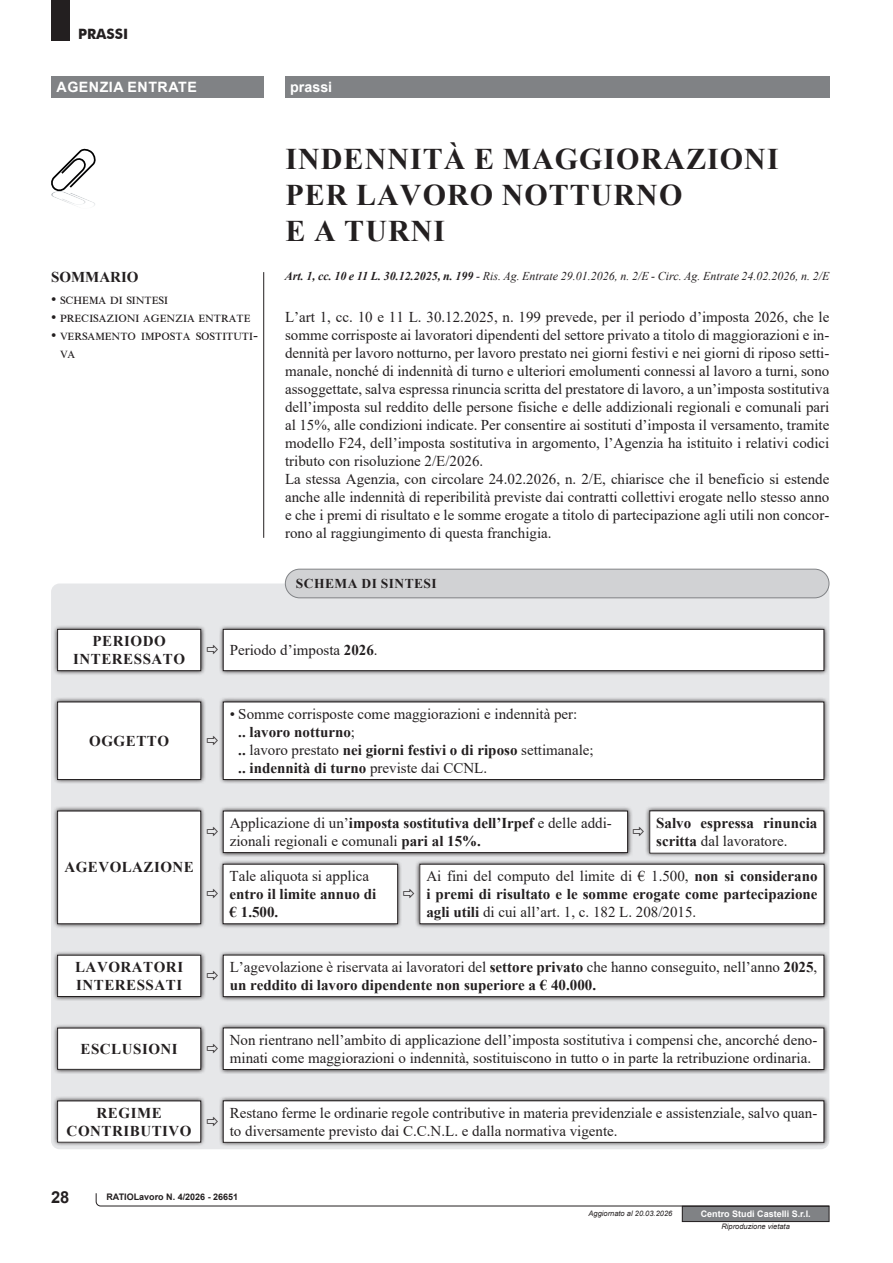
<style>
.page{position:relative;width:893px;height:1263px;background:#fff}
.page>*{position:absolute;margin:0;border:0;box-sizing:border-box;transform-origin:0 0}
.t1{font:700 30px/36px "Times New Roman";letter-spacing:.035em;color:#231f20}
.t2{font:700 16.5px "Arial";color:#231f20}
.t3{font:15px/18px "Times New Roman";color:#231f20}
.t4{font:700 15px/18px "Times New Roman";color:#231f20}
.t5{font:700 15px/18px "Times New Roman";letter-spacing:.035em;color:#231f20;text-align:center}
.t6{font:15px/18px "Times New Roman";letter-spacing:.035em;color:#231f20}
.t7{font:15px "Times New Roman";letter-spacing:.075em;color:#231f20}
.t8{font:700 15px "Times New Roman";letter-spacing:.03em;color:#231f20}
.t9{font:700 14.25px "Arial";letter-spacing:.035em;color:#fff}
.t10{font:700 14.25px "Futura BT";color:#231f20}
.t11{font:700 13.5px "Times New Roman";letter-spacing:.035em;color:#231f20}
.t12{font:italic 12px "Times New Roman";color:#231f20}
.t13{font:700 9px "Arial";color:#231f20}
.t14{font:700 9px "Arial";color:#fff}
.t15{font:italic 7.5px "Arial";color:#231f20}
.s1{font-weight:700}
.s2{font-weight:400}
</style>
<div class="page">
<div style="left:682px;top:1206px;width:147px;height:15px;background:#808285"></div>
<div style="left:682px;top:1206px;width:147px;height:16px;border:1px solid #231f20"></div>
<svg style="left:95px;top:1193px;width:735px;height:14px"></svg>
<div style="left:51px;top:77px;width:213px;height:21px;background:#808285"></div>
<div style="left:285px;top:77px;width:544px;height:21px;background:#808285"></div>
<div style="left:51px;top:0;width:18px;height:41px;background:#231f20"></div>
<hr style="left:263px;top:272px;width:1px;height:266px;background:#231f20">
<div style="left:51px;top:583px;width:778px;height:566px;background:#e6e7e9;border-radius:9px"></div>
<div style="left:285px;top:569px;width:544px;height:29px;background:#d1d2d4;border-radius:14px"></div>
<div style="left:285px;top:569px;width:544px;height:29px;border:1px solid #808285;border-radius:14px"></div>
<svg style="left:54px;top:626px;width:151px;height:49px"></svg>
<div style="left:58px;top:629px;width:143px;height:42px;background:#fff"></div>
<div style="left:57px;top:629px;width:144px;height:42px;border:1px solid #231f20"></div>
<svg style="left:219px;top:626px;width:609px;height:49px"></svg>
<div style="left:223px;top:629px;width:601px;height:42px;background:#fff"></div>
<div style="left:223px;top:629px;width:601px;height:42px;border:1px solid #231f20"></div>
<svg style="left:54px;top:698px;width:151px;height:85px;background:#aaa9ab"></svg>
<div style="left:58px;top:702px;width:143px;height:77px;background:#fff"></div>
<div style="left:57px;top:702px;width:144px;height:78px;border:1px solid #231f20"></div>
<svg style="left:219px;top:698px;width:609px;height:85px;background:#a8a7a9"></svg>
<div style="left:223px;top:702px;width:601px;height:77px;background:#fff"></div>
<div style="left:223px;top:702px;width:601px;height:78px;border:1px solid #231f20"></div>
<svg style="left:54px;top:807px;width:150px;height:121px;background:#aaa9ab"></svg>
<div style="left:58px;top:811px;width:143px;height:113px;background:#fff"></div>
<div style="left:57px;top:811px;width:144px;height:113px;border:1px solid #231f20"></div>
<svg style="left:219px;top:807px;width:413px;height:50px"></svg>
<div style="left:223px;top:811px;width:405px;height:41px;background:#fff"></div>
<div style="left:223px;top:811px;width:405px;height:42px;border:1px solid #231f20"></div>
<svg style="left:646px;top:807px;width:182px;height:50px;background:#a4a3a5"></svg>
<div style="left:650px;top:811px;width:174px;height:42px;background:#fff"></div>
<svg style="left:219px;top:861px;width:182px;height:67px"></svg>
<div style="left:223px;top:864px;width:175px;height:60px;background:#fff"></div>
<div style="left:223px;top:864px;width:175px;height:60px;border:1px solid #231f20"></div>
<svg style="left:415px;top:861px;width:413px;height:67px;background:#acabad"></svg>
<div style="left:420px;top:864px;width:404px;height:60px;background:#fff"></div>
<div style="left:420px;top:864px;width:404px;height:60px;border:1px solid #231f20"></div>
<svg style="left:54px;top:952px;width:151px;height:49px"></svg>
<div style="left:58px;top:955px;width:143px;height:41px;background:#fff"></div>
<div style="left:57px;top:955px;width:144px;height:42px;border:1px solid #231f20"></div>
<svg style="left:219px;top:952px;width:609px;height:49px;background:#aaaaab"></svg>
<div style="left:223px;top:955px;width:601px;height:41px;background:#fff"></div>
<div style="left:223px;top:955px;width:601px;height:42px;border:1px solid #231f20"></div>
<svg style="left:54px;top:1025px;width:151px;height:49px;background:#a2a2a3"></svg>
<div style="left:58px;top:1028px;width:143px;height:41px;background:#fff"></div>
<svg style="left:219px;top:1024px;width:609px;height:50px"></svg>
<div style="left:223px;top:1028px;width:601px;height:41px;background:#fff"></div>
<div style="left:223px;top:1028px;width:601px;height:42px;border:1px solid #231f20"></div>
<svg style="left:54px;top:1097px;width:151px;height:49px;background:#a6a5a7"></svg>
<div style="left:58px;top:1101px;width:143px;height:41px;background:#fff"></div>
<svg style="left:219px;top:1097px;width:609px;height:49px;background:#aaa9ab"></svg>
<div style="left:223px;top:1101px;width:601px;height:41px;background:#fff"></div>
<div style="left:223px;top:1100px;width:601px;height:42px;border:1px solid #231f20"></div>
<svg style="left:51px;top:148px;width:45px;height:58px"></svg>
<p class="t10" style="left:78px;top:26px;width:52px">PRASSI</p>
<p class="t9" style="left:57px;top:82px;width:142px">AGENZIA ENTRATE</p>
<p class="t9" style="left:290px;top:82px;width:43px">prassi</p>
<p class="t4" style="left:51px;top:270px;width:89px">SOMMARIO</p>
<p class="t3" style="left:51px;top:292px;width:118px">• schema di sintesi</p>
<p class="t7" style="left:51px;top:312px;width:201px">• precisazioni agenzia entrate</p>
<p class="t6" style="left:60px;top:328px;width:199px;text-indent:-9px">• versamento imposta sostituti&shy;va</p>
<h1 class="t1" style="left:285px;top:144px;width:495px">INDENNITÀ E MAGGIORAZIONI<br>PER LAVORO NOTTURNO<br>E A TURNI</h1>
<p class="t12" style="left:285px;top:272px;width:546px"><span class="s1">Art. 1, cc. 10 e 11 L. 30.12.2025, n. 199</span> - Ris. Ag. Entrate 29.01.2026, n. 2/E - Circ. Ag. Entrate 24.02.2026, n. 2/E</p>
<p class="t3" style="left:285px;top:309px;width:546px">L’art 1, cc. 10 e 11 L. 30.12.2025, n. 199 prevede, per il periodo d’imposta 2026, che le somme corrisposte ai lavoratori dipendenti del settore privato a titolo di maggiorazioni e in&shy;dennità per lavoro notturno, per lavoro prestato nei giorni festivi e nei giorni di riposo setti&shy;manale, nonché di indennità di turno e ulteriori emolumenti connessi al lavoro a turni, sono assoggettate, salva espressa rinuncia scritta del prestatore di lavoro, a un’imposta sostitutiva dell’imposta sul reddito delle persone fisiche e delle addizionali regionali e comunali pari al 15%, alle condizioni indicate. Per consentire ai sostituti d’imposta il versamento, tramite modello F24, dell’imposta sostitutiva in argomento, l’Agenzia ha istituito i relativi codici tributo con risoluzione 2/E/2026.<br>La stessa Agenzia, con circolare 24.02.2026, n. 2/E, chiarisce che il beneficio si estende anche alle indennità di reperibilità previste dai contratti collettivi erogate nello stesso anno e che i premi di risultato e le somme erogate a titolo di partecipazione agli utili non concor&shy;rono al raggiungimento di questa franchigia.</p>
<p class="t11" style="left:296px;top:579px;width:142px">SCHEMA DI SINTESI</p>
<p class="t5" style="left:73px;top:633px;width:113px">PERIODO<br>INTERESSATO</p>
<p class="t3" style="left:230px;top:643px;width:149px">Periodo d’imposta <span class="s1">2026</span>.</p>
<p class="t5" style="left:89px;top:733px;width:81px">OGGETTO</p>
<p class="t8" style="left:64px;top:862px;width:131px">AGEVOLAZIONE</p>
<p class="t3" style="left:238px;top:706px;width:357px;text-indent:-9px">• Somme corrisposte come maggiorazioni e indennità per:<br><span class="s1">. . lavoro notturno</span>;<br><span class="s1">. .</span> lavoro prestato <span class="s1">nei giorni festivi o di riposo</span> settimanale; <span class="s1">. . indennità di turno</span> previste dai CCNL.</p>
<p class="t3" style="left:230px;top:815px;width:384px">Applicazione di un’<span class="s1">imposta sostitutiva dell’Irpef</span> e delle addi&shy;zionali regionali e comunali <span class="s1">pari al 15%.</span></p>
<p class="t4" style="left:656px;top:815px;width:163px">Salvo espressa rinuncia scritta <span class="s2">dal lavoratore.</span></p>
<p class="t3" style="left:230px;top:868px;width:141px">Tale aliquota si applica</p>
<p class="t4" style="left:230px;top:887px;width:148px">entro il limite annuo di € 1.500.</p>
<p class="t4" style="left:426px;top:869px;width:393px;text-align:justify"><span class="s2">Ai fini del computo del limite di € 1.500,</span> non si considerano i premi di risultato e le somme erogate come partecipazione agli utili <span class="s2">di cui all’art. 1, c. 182 L. 208/2015.</span></p>
<p class="t5" style="left:75px;top:959px;width:110px;text-align:left">LAVORATORI<br>INTERESSATI</p>
<p class="t3" style="left:230px;top:959px;width:589px">L’agevolazione è riservata ai lavoratori del <span class="s1">settore privato</span> che hanno conseguito, nell’anno <span class="s1">2025</span>, <span class="s1">un reddito di lavoro dipendente non superiore a € 40.000.</span></p>
<p class="t5" style="left:81px;top:1041px;width:99px">ESCLUSIONI</p>
<p class="t3" style="left:230px;top:1032px;width:589px">Non rientrano nell’ambito di applicazione dell’imposta sostitutiva i compensi che, ancorché deno&shy;minati come maggiorazioni o indennità, sostituiscono in tutto o in parte la retribuzione ordinaria.</p>
<p class="t5" style="left:67px;top:1105px;width:126px">REGIME<br>CONTRIBUTIVO</p>
<p class="t3" style="left:230px;top:1105px;width:589px">Restano ferme le ordinarie regole contributive in materia previdenziale e assistenziale, salvo quan&shy;to diversamente previsto dai C.C.N.L. e dalla normativa vigente.</p>
<p class="t2" style="left:51px;top:1187px;width:20px">28</p>
<p class="t13" style="left:106px;top:1192px;width:133px">RATIOLavoro N. 4/2026 - 26651</p>
<p class="t15" style="left:588px;top:1211px;width:85px">Aggiornato al 20.03.2026</p>
<p class="t14" style="left:701px;top:1210px;width:112px">Centro Studi Castelli S.r.l.</p>
<p class="t15" style="left:721px;top:1223px;width:70px">Riproduzione vietata</p>
</div>
